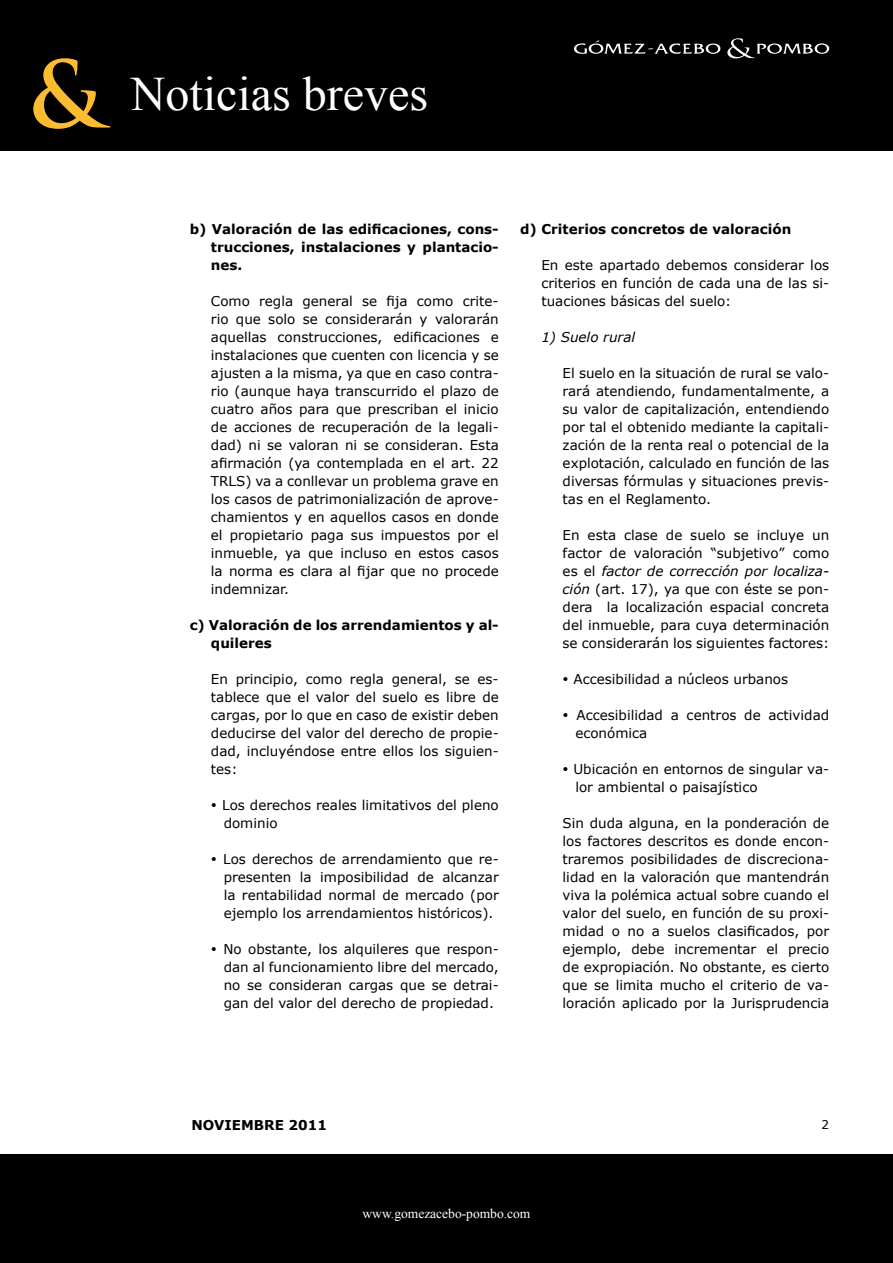
<style>
.page{position:relative;width:893px;height:1263px;background:#fff}
.page>*{position:absolute;margin:0;border:0;box-sizing:border-box;transform-origin:0 0}
.t1{font:700 90px "Trajan Pro";color:#fdbb30}
.t2{font:48px "Times New Roman";color:#fff}
.t3{font:13.5px/18px "Verdana";color:#000;text-align:justify}
.t4{font:700 13.5px/18px "Verdana";color:#000;text-align:justify}
.t5{font:13.5px "Times New Roman";color:#fff}
.t6{font:italic 13.5px "Verdana";color:#000}
.t7{font:12px "Verdana";color:#000}
.s1{font-style:italic}
</style>
<div class="page">
<div style="left:0;top:0;width:893px;height:151px;background:#000"></div>
<div style="left:0;top:1154px;width:893px;height:109px;background:#000"></div>
<svg style="left:727px;top:38px;width:102px;height:21px"></svg>
<svg style="left:574px;top:40px;width:147px;height:14px"></svg>
<h1 class="t1" style="left:28px;top:39px;width:76px">&amp;</h1>
<h2 class="t2" style="left:131px;top:62px;width:299px">Noticias breves</h2>
<p class="t4" style="left:211px;top:220px;width:289px;text-indent:-21px">b) Valoración de las edificaciones, cons&shy;trucciones, instalaciones y plantacio&shy;nes.</p>
<p class="t3" style="left:211px;top:292px;width:289px">Como regla general se fija como crite&shy;rio que solo se considerarán y valorarán aquellas construcciones, edificaciones e instalaciones que cuenten con licencia y se ajusten a la misma, ya que en caso contra&shy;rio (aunque haya transcurrido el plazo de cuatro años para que prescriban el inicio de acciones de recuperación de la legali&shy;dad) ni se valoran ni se consideran. Esta afirmación (ya contemplada en el art. 22<br>TRLS) va a conllevar un problema grave en los casos de patrimonialización de aprove&shy;chamientos y en aquellos casos en donde el propietario paga sus impuestos por el inmueble, ya que incluso en estos casos la norma es clara al fijar que no procede indemnizar.</p>
<p class="t4" style="left:211px;top:616px;width:289px;text-indent:-21px">c) Valoración de los arrendamientos y al&shy;quileres</p>
<p class="t3" style="left:211px;top:670px;width:289px">En principio, como regla general, se es&shy;tablece que el valor del suelo es libre de cargas, por lo que en caso de existir deben deducirse del valor del derecho de propie&shy;dad, incluyéndose entre ellos los siguien&shy;tes:</p>
<p class="t3" style="left:224px;top:796px;width:277px;text-indent:-13px">• Los derechos reales limitativos del pleno dominio</p>
<p class="t3" style="left:224px;top:850px;width:277px;text-indent:-13px">• Los derechos de arrendamiento que re&shy;presenten la imposibilidad de alcanzar la rentabilidad normal de mercado (por ejemplo los arrendamientos históricos).</p>
<p class="t3" style="left:224px;top:940px;width:277px;text-indent:-13px">• No obstante, los alquileres que respon&shy;dan al funcionamiento libre del mercado, no se consideran cargas que se detrai&shy;gan del valor del derecho de propiedad.</p>
<p class="t4" style="left:520px;top:220px;width:273px">d) Criterios concretos de valoración</p>
<p class="t3" style="left:541px;top:256px;width:289px">En este apartado debemos considerar los criterios en función de cada una de las si&shy;tuaciones básicas del suelo:</p>
<p class="t6" style="left:541px;top:328px;width:95px">1) Suelo rural</p>
<p class="t3" style="left:563px;top:364px;width:268px">El suelo en la situación de rural se valo&shy;rará atendiendo, fundamentalmente, a su valor de capitalización, entendiendo por tal el obtenido mediante la capitali&shy;zación de la renta real o potencial de la explotación, calculado en función de las diversas fórmulas y situaciones previs&shy;tas en el Reglamento.</p>
<p class="t3" style="left:563px;top:526px;width:268px">En esta clase de suelo se incluye un factor de valoración “subjetivo” como es el <span class="s1">factor de corrección por localiza&shy;ción</span> (art. 17), ya que con éste se pon&shy;dera la localización espacial concreta del inmueble, para cuya determinación se considerarán los siguientes factores:</p>
<p class="t3" style="left:563px;top:670px;width:227px">• Accesibilidad a núcleos urbanos</p>
<p class="t3" style="left:575px;top:706px;width:255px;text-indent:-13px">• Accesibilidad a centros de actividad económica</p>
<p class="t3" style="left:575px;top:760px;width:255px;text-indent:-13px">• Ubicación en entornos de singular va&shy;lor ambiental o paisajístico</p>
<p class="t3" style="left:563px;top:814px;width:268px">Sin duda alguna, en la ponderación de los factores descritos es donde encon&shy;traremos posibilidades de discreciona&shy;lidad en la valoración que mantendrán viva la polémica actual sobre cuando el valor del suelo, en función de su proxi&shy;midad o no a suelos clasificados, por ejemplo, debe incrementar el precio de expropiación. No obstante, es cierto que se limita mucho el criterio de va&shy;loración aplicado por la Jurisprudencia</p>
<p class="t4" style="left:191px;top:1116px;width:137px">NOVIEMBRE 2011</p>
<p class="t5" style="left:363px;top:1204px;width:169px">www.gomezacebo-pombo.com</p>
<p class="t7" style="left:822px;top:1117px;width:9px">2</p>
</div>
